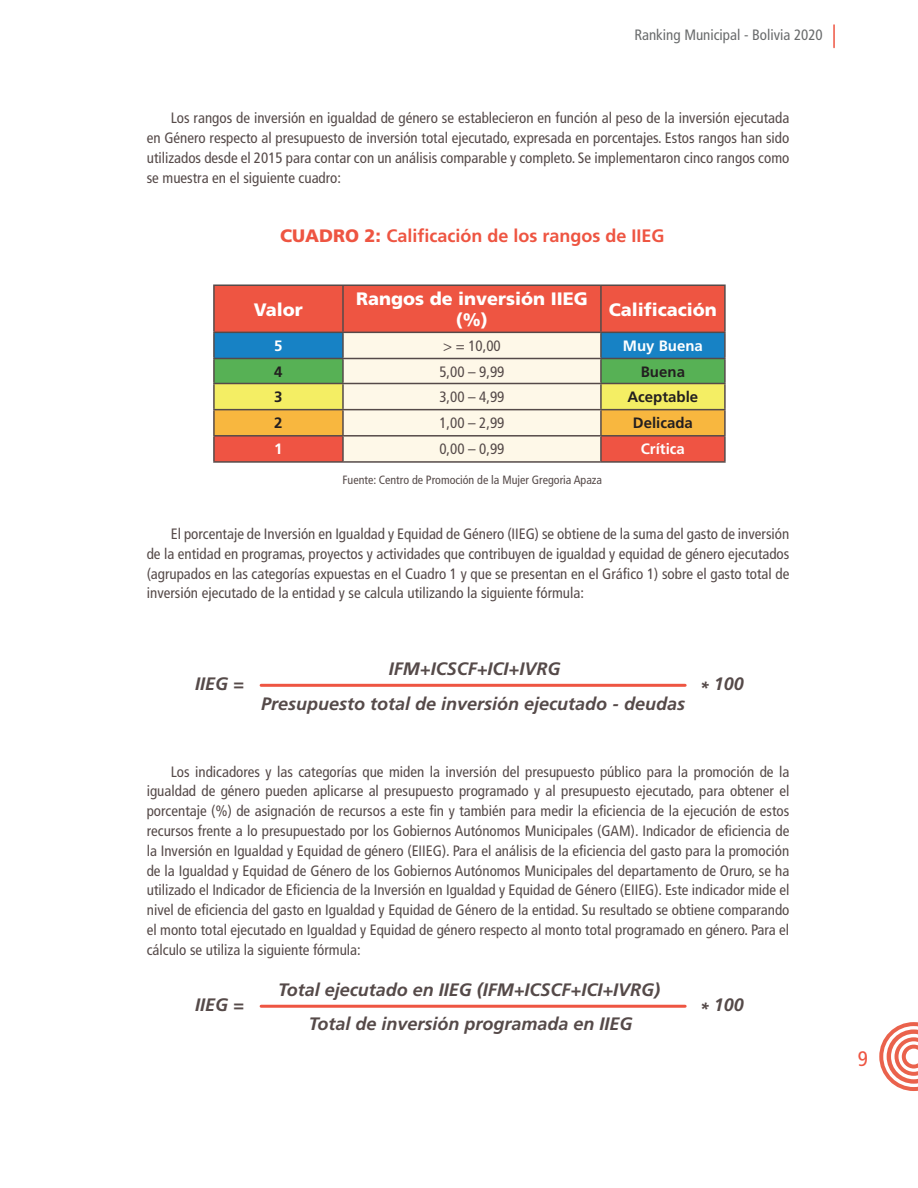
<style>
.page{position:relative;width:918px;height:1188px;background:#fff}
.page>*{position:absolute;margin:0;border:0;box-sizing:border-box;transform-origin:0 0}
.t1{font:condensed 21px "Frutiger LT Std";color:#ee5542}
.t2{font:italic 700 18px "Frutiger LT Std";color:#554a49}
.t3{font:900 18px/21.6px "Frutiger LT Std";color:#fff;text-align:center}
.t4{font:700 18px "Frutiger LT Std";color:#ee5542}
.t5{font:condensed 15px/19.8px "Frutiger LT Std";color:#554a49;text-align:justify}
.t6{font:condensed 15px "Frutiger LT Std";color:#696b6c}
.t7{font:700 15px "Frutiger LT Std";color:#231f20}
.t8{font:700 15px "Frutiger LT Std";color:#fff}
.t9{font:condensed 12px "Frutiger LT Std";color:#554a49}
.s1{font-weight:900}
</style>
<div class="page">
<svg style="left:879px;top:1022px;width:39px;height:69px"></svg>
<hr style="left:833px;top:25px;width:2px;height:23px;background:#ee5542">
<svg style="left:215px;top:286px;width:509px;height:175px;background:#d9ab8b"></svg>
<hr style="left:213px;top:284px;width:130px;height:2px;background:#554a49">
<hr style="left:213px;top:286px;width:2px;height:46px;background:#554a49">
<hr style="left:343px;top:284px;width:258px;height:2px;background:#554a49">
<hr style="left:342px;top:286px;width:2px;height:46px;background:#554a49">
<hr style="left:601px;top:284px;width:125px;height:2px;background:#554a49">
<hr style="left:600px;top:286px;width:2px;height:46px;background:#554a49">
<hr style="left:724px;top:286px;width:2px;height:46px;background:#554a49">
<hr style="left:343px;top:332px;width:258px;height:1px;background:#554a49">
<hr style="left:601px;top:332px;width:125px;height:1px;background:#554a49">
<hr style="left:600px;top:333px;width:2px;height:25px;background:#554a49">
<hr style="left:724px;top:333px;width:2px;height:25px;background:#554a49">
<hr style="left:343px;top:358px;width:258px;height:1px;background:#554a49">
<hr style="left:343px;top:383px;width:258px;height:1px;background:#554a49">
<hr style="left:600px;top:384px;width:2px;height:25px;background:#554a49">
<hr style="left:724px;top:384px;width:2px;height:25px;background:#554a49">
<hr style="left:213px;top:410px;width:2px;height:25px;background:#554a49">
<hr style="left:343px;top:409px;width:258px;height:1px;background:#554a49">
<hr style="left:342px;top:410px;width:2px;height:25px;background:#554a49">
<hr style="left:601px;top:409px;width:125px;height:1px;background:#554a49">
<hr style="left:600px;top:410px;width:2px;height:25px;background:#554a49">
<hr style="left:724px;top:410px;width:2px;height:25px;background:#554a49">
<hr style="left:343px;top:435px;width:258px;height:2px;background:#554a49">
<hr style="left:601px;top:435px;width:125px;height:2px;background:#554a49">
<hr style="left:600px;top:437px;width:2px;height:24px;background:#554a49">
<hr style="left:724px;top:437px;width:2px;height:24px;background:#554a49">
<hr style="left:343px;top:461px;width:258px;height:2px;background:#554a49">
<hr style="left:601px;top:461px;width:125px;height:2px;background:#554a49">
<hr style="left:213px;top:435px;width:130px;height:2px;background:#554a49">
<hr style="left:213px;top:437px;width:2px;height:24px;background:#554a49">
<hr style="left:342px;top:437px;width:2px;height:24px;background:#554a49">
<hr style="left:213px;top:461px;width:130px;height:2px;background:#554a49">
<hr style="left:601px;top:358px;width:125px;height:1px;background:#554a49">
<hr style="left:600px;top:359px;width:2px;height:24px;background:#554a49">
<hr style="left:724px;top:359px;width:2px;height:24px;background:#554a49">
<hr style="left:601px;top:383px;width:125px;height:1px;background:#554a49">
<hr style="left:213px;top:384px;width:2px;height:25px;background:#554a49">
<hr style="left:342px;top:384px;width:2px;height:25px;background:#554a49">
<hr style="left:213px;top:409px;width:130px;height:1px;background:#554a49">
<hr style="left:213px;top:359px;width:2px;height:24px;background:#554a49">
<hr style="left:342px;top:359px;width:2px;height:24px;background:#554a49">
<hr style="left:213px;top:383px;width:130px;height:1px;background:#554a49">
<hr style="left:213px;top:332px;width:130px;height:1px;background:#554a49">
<hr style="left:213px;top:333px;width:2px;height:25px;background:#554a49">
<hr style="left:342px;top:333px;width:2px;height:25px;background:#554a49">
<hr style="left:213px;top:358px;width:130px;height:1px;background:#554a49">
<hr style="left:261px;top:684px;width:424px;height:3px;background:#ee5542">
<hr style="left:261px;top:1005px;width:424px;height:3px;background:#ee5542">
<p class="t6" style="left:634px;top:27px;width:190px">Ranking Municipal - Bolivia 2020</p>
<p class="t5" style="left:147px;top:108px;width:644px;text-indent:24px">Los rangos de inversión en igualdad de género se establecieron en función al peso de la inversión ejecutada en Género respecto al presupuesto de inversión total ejecutado, expresada en porcentajes. Estos rangos han sido utilizados desde el 2015 para contar con un análisis comparable y completo. Se implementaron cinco rangos como se muestra en el siguiente cuadro:</p>
<p class="t4" style="left:280px;top:226px;width:386px"><span class="s1">CUADRO 2:</span> Calificación de los rangos de IIEG</p>
<p class="t3" style="left:254px;top:298px;width:51px">Valor</p>
<p class="t3" style="left:356px;top:288px;width:233px">Rangos de inversión IIEG (%)</p>
<p class="t3" style="left:609px;top:298px;width:110px">Calificación</p>
<p class="t8" style="left:274px;top:337px;width:10px">5</p>
<p class="t5" style="left:443px;top:336px;width:59px">&gt; = 10,00</p>
<p class="t8" style="left:623px;top:337px;width:82px">Muy Buena</p>
<p class="t7" style="left:274px;top:363px;width:10px">4</p>
<p class="t5" style="left:439px;top:362px;width:67px">5,00 – 9,99</p>
<p class="t7" style="left:641px;top:363px;width:46px">Buena</p>
<p class="t7" style="left:274px;top:388px;width:10px">3</p>
<p class="t5" style="left:439px;top:387px;width:67px">3,00 – 4,99</p>
<p class="t7" style="left:627px;top:388px;width:72px">Aceptable</p>
<p class="t7" style="left:274px;top:414px;width:10px">2</p>
<p class="t5" style="left:439px;top:413px;width:67px">1,00 – 2,99</p>
<p class="t7" style="left:633px;top:414px;width:62px">Delicada</p>
<p class="t8" style="left:274px;top:440px;width:10px">1</p>
<p class="t5" style="left:439px;top:439px;width:67px">0,00 – 0,99</p>
<p class="t8" style="left:641px;top:440px;width:46px">Crítica</p>
<p class="t9" style="left:342px;top:473px;width:261px">Fuente: Centro de Promoción de la Mujer Gregoria Apaza</p>
<p class="t5" style="left:147px;top:524px;width:644px;text-indent:24px">El porcentaje de Inversión en Igualdad y Equidad de Género (IIEG) se obtiene de la suma del gasto de inversión de la entidad en programas, proyectos y actividades que contribuyen de igualdad y equidad de género ejecutados (agrupados en las categorías expuestas en el Cuadro 1 y que se presentan en el Gráfico 1) sobre el gasto total de inversión ejecutado de la entidad y se calcula utilizando la siguiente fórmula:</p>
<p class="t2" style="left:389px;top:658px;width:173px">IFM+ICSCF+ICI+IVRG</p>
<p class="t2" style="left:195px;top:674px;width:50px">IIEG =</p>
<p class="t2" style="left:700px;top:674px;width:46px">* 100</p>
<p class="t2" style="left:261px;top:693px;width:426px">Presupuesto total de inversión ejecutado - deudas</p>
<p class="t5" style="left:147px;top:762px;width:644px;text-indent:24px">Los indicadores y las categorías que miden la inversión del presupuesto público para la promoción de la igualdad de género pueden aplicarse al presupuesto programado y al presupuesto ejecutado, para obtener el porcentaje (%) de asignación de recursos a este fin y también para medir la eficiencia de la ejecución de estos recursos frente a lo presupuestado por los Gobiernos Autónomos Municipales (GAM). Indicador de eficiencia de la Inversión en Igualdad y Equidad de género (EIIEG). Para el análisis de la eficiencia del gasto para la promoción de la Igualdad y Equidad de Género de los Gobiernos Autónomos Municipales del departamento de Oruro, se ha utilizado el Indicador de Eficiencia de la Inversión en Igualdad y Equidad de Género (EIIEG). Este indicador mide el nivel de eficiencia del gasto en Igualdad y Equidad de Género de la entidad. Su resultado se obtiene comparando el monto total ejecutado en Igualdad y Equidad de género respecto al monto total programado en género. Para el cálculo se utiliza la siguiente fórmula:</p>
<p class="t2" style="left:278px;top:979px;width:384px">Total ejecutado en IIEG (IFM+ICSCF+ICI+IVRG)</p>
<p class="t2" style="left:195px;top:995px;width:50px">IIEG =</p>
<p class="t2" style="left:700px;top:995px;width:46px">* 100</p>
<p class="t2" style="left:309px;top:1013px;width:325px">Total de inversión programada en IIEG</p>
<h1 class="t1" style="left:858px;top:1046px;width:12px">9</h1>
</div>
